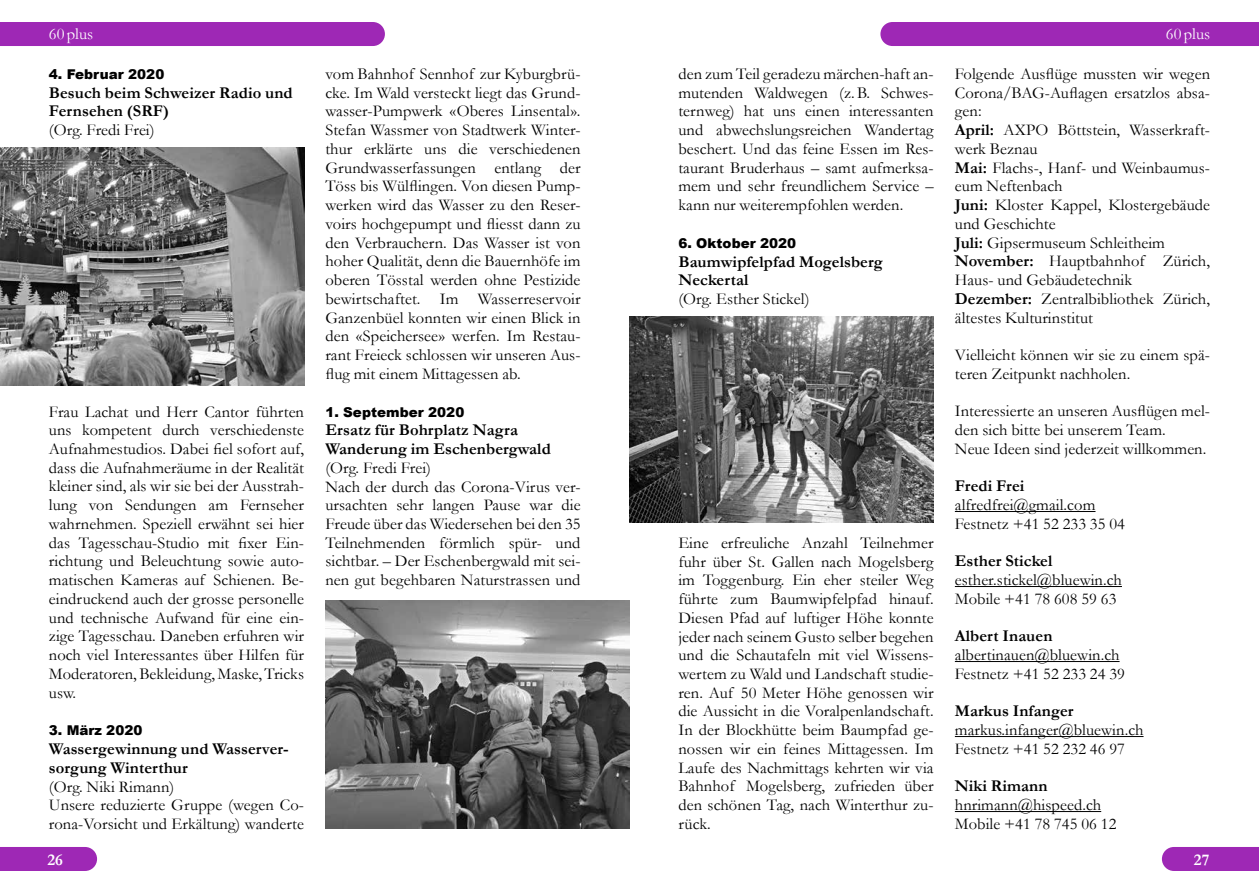
<style>
.page{position:relative;width:1259px;height:893px;background:#fff}
.page>*{position:absolute;margin:0;border:0;box-sizing:border-box;transform-origin:0 0}
.t1{font:16.5px/18.8px "Garamond";letter-spacing:.005em;color:#000}
.t2{font:700 16.5px/18.8px "Garamond";letter-spacing:.005em;color:#000}
.t3{font:16.5px "Garamond";letter-spacing:.005em;color:#fff}
.t4{font:700 16.5px "Garamond";color:#fff}
.t5{font:900 13.5px "Arial";letter-spacing:.005em;color:#000}
.s1{font-weight:700}
</style>
<div class="page">
<div style="left:0;top:847px;width:97px;height:24px;background:#9e28b5"></div>
<div style="left:1162px;top:847px;width:97px;height:24px;background:#9e28b5"></div>
<div style="left:0;top:22px;width:385px;height:24px;background:#9e28b5"></div>
<div style="left:880px;top:22px;width:379px;height:24px;background:#9e28b5"></div>
<img style="left:0;top:148px;width:304px;height:237px">
<hr style="left:955px;top:511px;width:140px;height:1px;background:#000">
<hr style="left:955px;top:586px;width:167px;height:1px;background:#000">
<hr style="left:955px;top:661px;width:164px;height:1px;background:#000">
<hr style="left:955px;top:736px;width:188px;height:1px;background:#000">
<hr style="left:955px;top:811px;width:146px;height:1px;background:#000">
<img style="left:325px;top:600px;width:304px;height:228px">
<img style="left:629px;top:317px;width:304px;height:205px">
<p class="t3" style="left:49px;top:24px;width:46px">60 plus</p>
<p class="t3" style="left:1166px;top:24px;width:46px">60 plus</p>
<p class="t5" style="left:49px;top:64px;width:117px">4. Februar 2020</p>
<p class="t2" style="left:49px;top:83px;width:245px">Besuch beim Schweizer Radio und<br>Fernsehen (SRF)</p>
<p class="t1" style="left:49px;top:120px;width:107px">(Org. Fredi Frei)</p>
<p class="t1" style="left:955px;top:64px;width:257px">Folgende Ausflüge mussten wir wegen<br>Corona/BAG-Auflagen ersatzlos absa&shy;gen:<br><span class="s1">April:</span> AXPO Böttstein, Wasserkraft&shy;werk Beznau<br><span class="s1">Mai:</span> Flachs-, Hanf- und Weinbaumus&shy;eum Neftenbach<br><span class="s1">Juni:</span> Kloster Kappel, Klostergebäude und Geschichte<br><span class="s1">Juli:</span> Gipsermuseum Schleitheim<br><span class="s1">November:</span> Hauptbahnhof Zürich,<br>Haus- und Gebäudetechnik<br><span class="s1">Dezember:</span> Zentralbibliothek Zürich, ältestes Kulturinstitut</p>
<p class="t1" style="left:955px;top:345px;width:257px">Vielleicht können wir sie zu einem spä&shy;teren Zeitpunkt nachholen.</p>
<p class="t1" style="left:955px;top:402px;width:257px">Interessierte an unseren Ausflügen mel&shy;den sich bitte bei unserem Team.<br>Neue Ideen sind jederzeit willkommen.</p>
<p class="t2" style="left:955px;top:477px;width:71px">Fredi Frei</p>
<p class="t1" style="left:955px;top:495px;width:172px">alfredfrei@gmail.com<br>Festnetz +41 52 233 35 04</p>
<p class="t2" style="left:955px;top:552px;width:99px">Esther Stickel</p>
<p class="t1" style="left:955px;top:570px;width:169px">esther.stickel@bluewin.ch<br>Mobile +41 78 608 59 63</p>
<p class="t2" style="left:955px;top:627px;width:99px">Albert Inauen</p>
<p class="t1" style="left:955px;top:645px;width:172px">albertinauen@bluewin.ch<br>Festnetz +41 52 233 24 39</p>
<p class="t2" style="left:955px;top:702px;width:120px">Markus Infanger</p>
<p class="t1" style="left:955px;top:720px;width:190px">markus.infanger@bluewin.ch<br>Festnetz +41 52 232 46 97</p>
<p class="t2" style="left:955px;top:777px;width:94px">Niki Rimann</p>
<p class="t1" style="left:955px;top:795px;width:163px">hnrimann@hispeed.ch<br>Mobile +41 78 745 06 12</p>
<p class="t1" style="left:678px;top:64px;width:257px;text-align:justify">den zum Teil geradezu märchen-haft an&shy;mutenden Waldwegen (z.B. Schwes&shy;ternweg) hat uns einen interessanten und abwechslungsreichen Wandertag beschert. Und das feine Essen im Res&shy;taurant Bruderhaus – samt aufmerksa&shy;mem und sehr freundlichem Service – kann nur weiterempfohlen werden.</p>
<p class="t5" style="left:678px;top:233px;width:119px">6. Oktober 2020</p>
<p class="t2" style="left:678px;top:252px;width:206px">Baumwipfelpfad Mogelsberg<br>Neckertal</p>
<p class="t1" style="left:678px;top:289px;width:133px">(Org. Esther Stickel)</p>
<p class="t1" style="left:325px;top:64px;width:257px;text-align:justify">vom Bahnhof Sennhof zur Kyburgbrü&shy;cke. Im Wald versteckt liegt das Grund&shy;wasser-Pumpwerk «Oberes Linsental».<br>Stefan Wassmer von Stadtwerk Winter&shy;thur erklärte uns die verschiedenen Grundwasserfassungen entlang der Töss bis Wülflingen. Von diesen Pump&shy;werken wird das Wasser zu den Reser&shy;voirs hochgepumpt und fliesst dann zu den Verbrauchern. Das Wasser ist von hoher Qualität, denn die Bauernhöfe im oberen Tösstal werden ohne Pestizide bewirtschaftet. Im Wasserreservoir Ganzenbüel konnten wir einen Blick in den «Speichersee» werfen. Im Restau&shy;rant Freieck schlossen wir unseren Aus&shy;flug mit einem Mittagessen ab.</p>
<p class="t5" style="left:325px;top:402px;width:140px">1. September 2020</p>
<p class="t2" style="left:325px;top:420px;width:227px">Ersatz für Bohrplatz Nagra<br>Wanderung im Eschenbergwald</p>
<p class="t1" style="left:325px;top:458px;width:257px">(Org. Fredi Frei)<br>Nach der durch das Corona-Virus ver&shy;ursachten sehr langen Pause war die Freude über das Wiedersehen bei den 35<br>Teilnehmenden förmlich spür- und sichtbar. – Der Eschenbergwald mit sei&shy;nen gut begehbaren Naturstrassen und</p>
<p class="t1" style="left:49px;top:402px;width:257px;text-align:justify">Frau Lachat und Herr Cantor führten uns kompetent durch verschiedenste Aufnahmestudios. Dabei fiel sofort auf, dass die Aufnahmeräume in der Realität kleiner sind, als wir sie bei der Ausstrah&shy;lung von Sendungen am Fernseher wahrnehmen. Speziell erwähnt sei hier das Tagesschau-Studio mit fixer Ein&shy;richtung und Beleuchtung sowie auto&shy;matischen Kameras auf Schienen. Be&shy;eindruckend auch der grosse personelle und technische Aufwand für eine ein&shy;zige Tagesschau. Daneben erfuhren wir noch viel Interessantes über Hilfen für Moderatoren, Bekleidung, Maske, Tricks usw.</p>
<p class="t5" style="left:49px;top:721px;width:95px">3. März 2020</p>
<p class="t2" style="left:49px;top:739px;width:241px">Wassergewinnung und Wasserver&shy;sorgung Winterthur</p>
<p class="t1" style="left:49px;top:777px;width:257px">(Org. Niki Rimann)<br>Unsere reduzierte Gruppe (wegen Co&shy;rona-Vorsicht und Erkältung) wanderte</p>
<p class="t1" style="left:678px;top:533px;width:257px;text-align:justify">Eine erfreuliche Anzahl Teilnehmer fuhr über St. Gallen nach Mogelsberg im Toggenburg. Ein eher steiler Weg führte zum Baumwipfelpfad hinauf.<br>Diesen Pfad auf luftiger Höhe konnte jeder nach seinem Gusto selber begehen und die Schautafeln mit viel Wissens&shy;wertem zu Wald und Landschaft studie&shy;ren. Auf 50 Meter Höhe genossen wir die Aussicht in die Voralpenlandschaft.<br>In der Blockhütte beim Baumpfad ge&shy;nossen wir ein feines Mittagessen. Im Laufe des Nachmittags kehrten wir via Bahnhof Mogelsberg, zufrieden über den schönen Tag, nach Winterthur zu&shy;rück.</p>
<p class="t4" style="left:48px;top:850px;width:17px">26</p>
<p class="t4" style="left:1194px;top:850px;width:17px">27</p>
</div>
